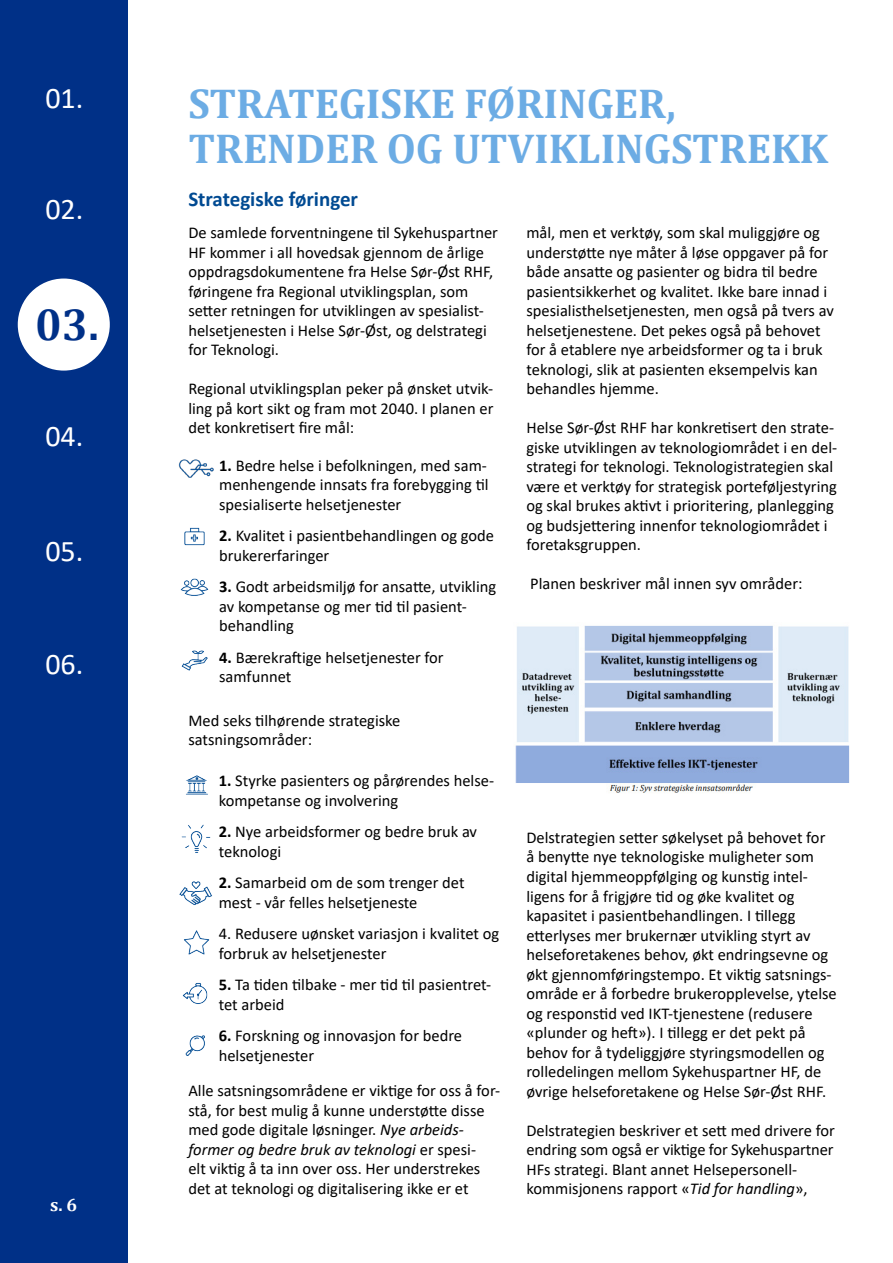
<style>
.page{position:relative;width:893px;height:1263px;background:#fff}
.page>*{position:absolute;margin:0;border:0;box-sizing:border-box;transform-origin:0 0}
.t1{font:700 45px "Cambria";color:#003087}
.t2{font:700 42px/45px "Cambria";color:#6cace4}
.t3{font:30px "Calibri";color:#fff}
.t4{font:700 21px "Calibri";color:#004a92}
.t5{font:700 18px "Cambria";color:#fff}
.t6{font:16.5px/19.5px "Calibri";color:#000}
.s1{font-weight:700}
.s2{font-style:italic}
</style>
<div class="page">
<div style="left:0;top:0;width:128px;height:1263px;background:#003087"></div>
<img style="left:178px;top:459px;width:36px;height:19px">
<img style="left:184px;top:527px;width:21px;height:19px">
<img style="left:180px;top:578px;width:29px;height:18px">
<img style="left:181px;top:650px;width:27px;height:21px">
<img style="left:186px;top:775px;width:22px;height:20px">
<img style="left:181px;top:824px;width:30px;height:29px">
<img style="left:179px;top:881px;width:33px;height:24px">
<img style="left:182px;top:983px;width:26px;height:21px">
<img style="left:184px;top:930px;width:26px;height:25px">
<img style="left:185px;top:1035px;width:20px;height:21px">
<div style="left:18px;top:279px;width:92px;height:92px;background:#fff;border-radius:50%"></div>
<img style="left:515px;top:625px;width:335px;height:168px">
<h3 class="t3" style="left:45px;top:77px;width:39px">01.</h3>
<h3 class="t3" style="left:45px;top:188px;width:39px">02.</h3>
<h1 class="t1" style="left:35px;top:293px;width:65px">03.</h1>
<h3 class="t3" style="left:45px;top:416px;width:39px">04.</h3>
<h3 class="t3" style="left:45px;top:530px;width:39px">05.</h3>
<h3 class="t3" style="left:45px;top:643px;width:39px">06.</h3>
<p class="t5" style="left:50px;top:1192px;width:29px">s. 6</p>
<h2 class="t2" style="left:188px;top:80px;width:641px">STRATEGISKE FØRINGER,<br>TRENDER OG UTVIKLINGSTREKK</h2>
<p class="t4" style="left:188px;top:184px;width:171px">Strategiske føringer</p>
<p class="t6" style="left:188px;top:223px;width:311px">De samlede forventningene til Sykehuspartner HF kommer i all hovedsak gjennom de årlige oppdragsdokumentene fra Helse Sør-Øst RHF, føringene fra Regional utviklingsplan, som setter retningen for utviklingen av spesialist&shy;helsetjenesten i Helse Sør-Øst, og delstrategi for Teknologi.</p>
<p class="t6" style="left:188px;top:379px;width:307px;text-align:justify">Regional utviklingsplan peker på ønsket utvik&shy;ling på kort sikt og fram mot 2040. I planen er det konkretisert fire mål:</p>
<p class="t6" style="left:219px;top:455px;width:271px;text-align:justify"><span class="s1">1.</span> Bedre helse i befolkningen, med sam&shy;menhengende innsats fra forebygging til spesialiserte helsetjenester</p>
<p class="t6" style="left:219px;top:525px;width:276px"><span class="s1">2.</span> Kvalitet i pasientbehandlingen og gode brukererfaringer</p>
<p class="t6" style="left:219px;top:576px;width:279px"><span class="s1">3.</span> Godt arbeidsmiljø for ansatte, utvikling av kompetanse og mer tid til pasient&shy;behandling</p>
<p class="t6" style="left:219px;top:647px;width:226px"><span class="s1">4.</span> Bærekraftige helsetjenester for samfunnet</p>
<p class="t6" style="left:188px;top:710px;width:214px">Med seks tilhørende strategiske satsningsområder:</p>
<p class="t6" style="left:219px;top:771px;width:277px"><span class="s1">1.</span> Styrke pasienters og pårørendes helse&shy;kompetanse og involvering</p>
<p class="t6" style="left:219px;top:822px;width:260px"><span class="s1">2.</span> Nye arbeidsformer og bedre bruk av teknologi</p>
<p class="t6" style="left:219px;top:873px;width:247px"><span class="s1">2.</span> Samarbeid om de som trenger det mest - vår felles helsetjeneste</p>
<p class="t6" style="left:219px;top:924px;width:282px">4. Redusere uønsket variasjon i kvalitet og forbruk av helsetjenester</p>
<p class="t6" style="left:219px;top:975px;width:274px"><span class="s1">5.</span> Ta tiden tilbake - mer tid til pasientret&shy;tet arbeid</p>
<p class="t6" style="left:219px;top:1026px;width:245px"><span class="s1">6.</span> Forskning og innovasjon for bedre helsetjenester</p>
<p class="t6" style="left:188px;top:1081px;width:313px">Alle satsningsområdene er viktige for oss å for&shy;stå, for best mulig å kunne understøtte disse med gode digitale løsninger. <span class="s2">Nye arbeids&shy;former og bedre bruk av teknologi</span> er spesi-<br>elt viktig å ta inn over oss. Her understrekes det at teknologi og digitalisering ikke er et</p>
<p class="t6" style="left:526px;top:223px;width:309px">mål, men et verktøy, som skal muliggjøre og understøtte nye måter å løse oppgaver på for både ansatte og pasienter og bidra til bedre pasientsikkerhet og kvalitet. Ikke bare innad i spesialisthelsetjenesten, men også på tvers av helsetjenestene. Det pekes også på behovet for å etablere nye arbeidsformer og ta i bruk teknologi, slik at pasienten eksempelvis kan behandles hjemme.</p>
<p class="t6" style="left:526px;top:418px;width:312px">Helse Sør-Øst RHF har konkretisert den strate&shy;giske utviklingen av teknologiområdet i en del&shy;strategi for teknologi. Teknologistrategien skal være et verktøy for strategisk porteføljestyring og skal brukes aktivt i prioritering, planlegging og budsjettering innenfor teknologiområdet i foretaksgruppen.</p>
<p class="t6" style="left:530px;top:574px;width:274px">Planen beskriver mål innen syv områder:</p>
<p class="t6" style="left:526px;top:827px;width:312px">Delstrategien setter søkelyset på behovet for å benytte nye teknologiske muligheter som digital hjemmeoppfølging og kunstig intel&shy;ligens for å frigjøre tid og øke kvalitet og kapasitet i pasientbehandlingen. I tillegg etterlyses mer brukernær utvikling styrt av helseforetakenes behov, økt endringsevne og økt gjennomføringstempo. Et viktig satsnings&shy;område er å forbedre brukeropplevelse, ytelse og responstid ved IKT-tjenestene (redusere «plunder og heft»). I tillegg er det pekt på behov for å tydeliggjøre styringsmodellen og rolledelingen mellom Sykehuspartner HF, de øvrige helseforetakene og Helse Sør-Øst RHF.</p>
<p class="t6" style="left:526px;top:1120px;width:310px">Delstrategien beskriver et sett med drivere for endring som også er viktige for Sykehuspartner HFs strategi. Blant annet Helsepersonell&shy;kommisjonens rapport «<span class="s2">Tid for handling</span>»,</p>
</div>
